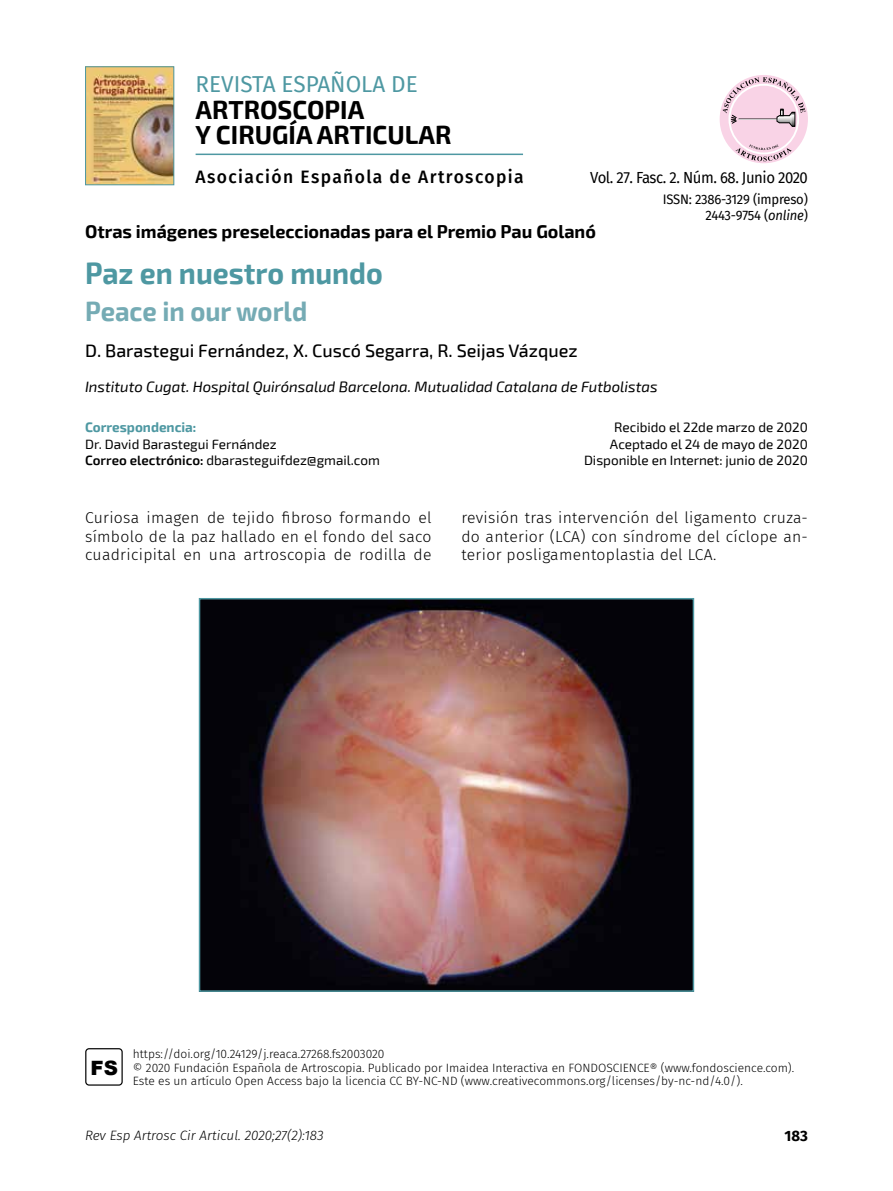
<style>
.page{position:relative;width:893px;height:1191px;background:#fff}
.page>*{position:absolute;margin:0;border:0;box-sizing:border-box;transform-origin:0 0}
.t1{font:700 30px "Exo 2";color:#4e98a2;scale:.95 1}
.t2{font:700 27px "Exo 2";color:#75abb4;scale:.95 1}
.t3{font:700 25.5px/25.5px "Exo 2";color:#000}
.t4{font:22.5px "Fira Sans";color:#4e98a2}
.t5{font:900 19.8px "Arial";color:#000}
.t6{font:500 18px "Exo 2";color:#000}
.t7{font:700 18px "Exo 2";color:#000}
.t8{font:500 18px "Fira Sans";letter-spacing:.08em;color:#000}
.t9{font:300 15.75px/18.8px "Fira Sans";letter-spacing:.02em;color:#000;text-align:justify}
.t10{font:15.75px "Fira Sans";letter-spacing:-.03em;color:#000;scale:.95 1}
.t11{font:italic 15px "Exo 2";color:#000}
.t12{font:700 15px "Fira Sans";color:#000}
.t13{font:13.5px/16.5px "Exo 2";color:#000}
.t14{font:13.5px/16.5px "Fira Sans";letter-spacing:-.015em;color:#000;text-align:right}
.t15{font:italic 300 13.5px "Fira Sans";color:#000}
.t16{font:700 13.5px "Exo 2";color:#4e98a2}
.t17{font:300 12px/13.5px "Fira Sans";color:#000}
.s1{font-style:italic}
.s2{font-weight:600}
</style>
<div class="page">
<div style="left:85px;top:1048px;width:38px;height:37px;border:1px solid #000;border-radius:3px"></div>
<img style="left:202px;top:601px;width:489px;height:387px">
<div style="left:199px;top:598px;width:495px;height:393px;border:2px solid #4e98a2"></div>
<img style="left:87px;top:68px;width:85px;height:115px">
<div style="left:85px;top:66px;width:89px;height:119px;border:1px solid #4e98a2"></div>
<hr style="left:196px;top:154px;width:327px;height:1px;background:#4e98a2">
<div style="left:720px;top:75px;width:88px;height:88px;background:#f9d3e6;border-radius:50%"></div>
<svg style="left:723px;top:77px;width:82px;height:49px"></svg>
<svg style="left:735px;top:144px;width:57px;height:17px"></svg>
<h3 class="t4" style="left:196px;top:67px;width:224px">REVISTA ESPAÑOLA DE</h3>
<h3 class="t3" style="left:196px;top:97px;width:257px">ARTROSCOPIA<br>Y CIRUGÍA ARTICULAR</h3>
<h3 class="t8" style="left:196px;top:163px;width:330px">Asociación Española de Artroscopia</h3>
<h3 class="t10" style="left:590px;top:166px;width:231px">Vol. 27. Fasc. 2. Núm. 68. Junio 2020</h3>
<p class="t14" style="left:663px;top:190px;width:147px">ISSN: 2386-3129 (impreso)<br>2443-9754 (<span class="s1">online</span>)</p>
<h3 class="t7" style="left:85px;top:221px;width:512px">Otras imágenes preseleccionadas para el Premio Pau Golanó</h3>
<h1 class="t1" style="left:85px;top:255px;width:315px">Paz en nuestro mundo</h1>
<h2 class="t2" style="left:85px;top:295px;width:235px">Peace in our world</h2>
<h3 class="t6" style="left:85px;top:340px;width:494px">D. Barastegui Fernández, X. Cuscó Segarra, R. Seijas Vázquez</h3>
<p class="t11" style="left:85px;top:378px;width:574px">Instituto Cugat. Hospital Quirónsalud Barcelona. Mutualidad Catalana de Futbolistas</p>
<p class="t16" style="left:85px;top:419px;width:113px">Correspondencia:</p>
<p class="t13" style="left:85px;top:436px;width:296px">Dr. David Barastegui Fernández<br><span class="s2">Correo electrónico:</span> dbarasteguifdez@gmail.com</p>
<p class="t13" style="left:584px;top:419px;width:225px;text-align:right">Recibido el 22de marzo de 2020<br>Aceptado el 24 de mayo de 2020<br>Disponible en Internet: junio de 2020</p>
<h3 class="t9" style="left:85px;top:508px;width:348px">Curiosa imagen de tejido fibroso formando el símbolo de la paz hallado en el fondo del saco cuadricipital en una artroscopia de rodilla de</h3>
<h3 class="t9" style="left:461px;top:508px;width:348px">revisión tras intervención del ligamento cruza&shy;do anterior (LCA) con síndrome del cíclope an&shy;terior posligamentoplastia del LCA.</h3>
<h3 class="t5" style="left:91px;top:1053px;width:29px">FS</h3>
<p class="t17" style="left:133px;top:1047px;width:663px">https://doi.org/10.24129/j.reaca.27268.fs2003020<br>© 2020 Fundación Española de Artroscopia. Publicado por Imaidea Interactiva en FONDOSCIENCE® (www.fondoscience.com).<br>Este es un artículo Open Access bajo la licencia CC BY-NC-ND (www.creativecommons.org/licenses/by-nc-nd/4.0/).</p>
<p class="t15" style="left:85px;top:1125px;width:240px">Rev Esp Artrosc Cir Articul. 2020;27(2):183</p>
<p class="t12" style="left:784px;top:1123px;width:25px">183</p>
</div>
